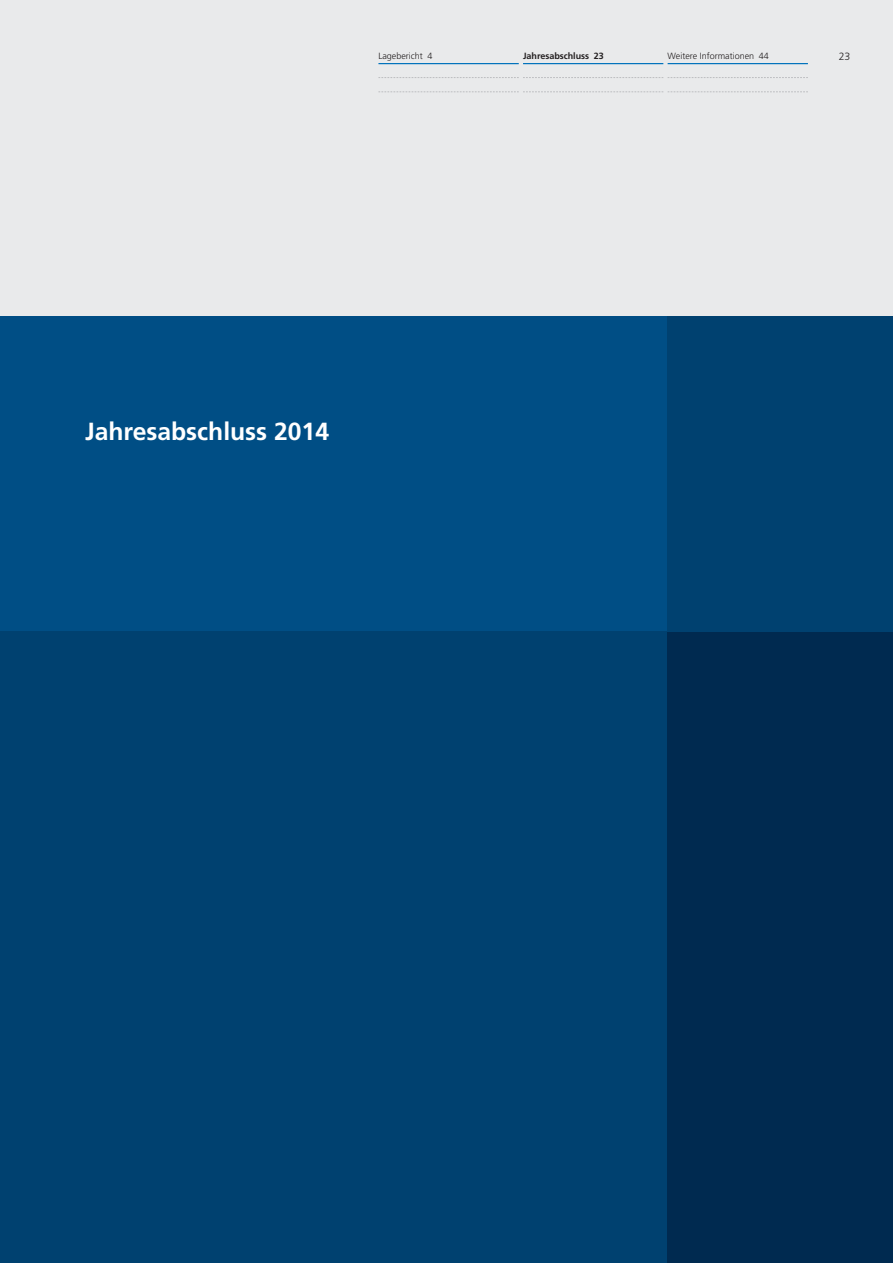
<style>
.page{position:relative;width:893px;height:1263px;background:#e9eaeb}
.page>*{position:absolute;margin:0;border:0;box-sizing:border-box;transform-origin:0 0}
.t1{font:700 24.75px "Frutiger LT";color:#fff}
.t2{font:300 10.5px "Frutiger LT";color:#231f20}
.t3{font:300 9px "Frutiger LT";color:#231f20}
.t4{font:700 9px "Frutiger LT";color:#231f20}
</style>
<div class="page">
<div style="left:0;top:316px;width:668px;height:315px;background:#004e85"></div>
<div style="left:0;top:631px;width:668px;height:632px;background:#004170"></div>
<div style="left:668px;top:631px;width:225px;height:632px;background:#002a50"></div>
<div style="left:668px;top:316px;width:225px;height:315px;background:#004170"></div>
<hr style="left:378px;top:63px;width:141px;height:1px;background:#0072bc">
<hr style="left:523px;top:63px;width:140px;height:1px;background:#0072bc">
<hr style="left:668px;top:63px;width:140px;height:1px;background:#0072bc">
<svg style="left:378px;top:77px;width:430px;height:1px"></svg>
<svg style="left:379px;top:92px;width:429px;height:1px"></svg>
<p class="t3" style="left:378px;top:53px;width:55px">Lagebericht 4</p>
<p class="t4" style="left:523px;top:53px;width:82px">Jahresabschluss 23</p>
<p class="t3" style="left:668px;top:53px;width:103px">Weitere Informationen 44</p>
<p class="t2" style="left:839px;top:53px;width:13px">23</p>
<h1 class="t1" style="left:85px;top:421px;width:246px">Jahresabschluss 2014</h1>
</div>
